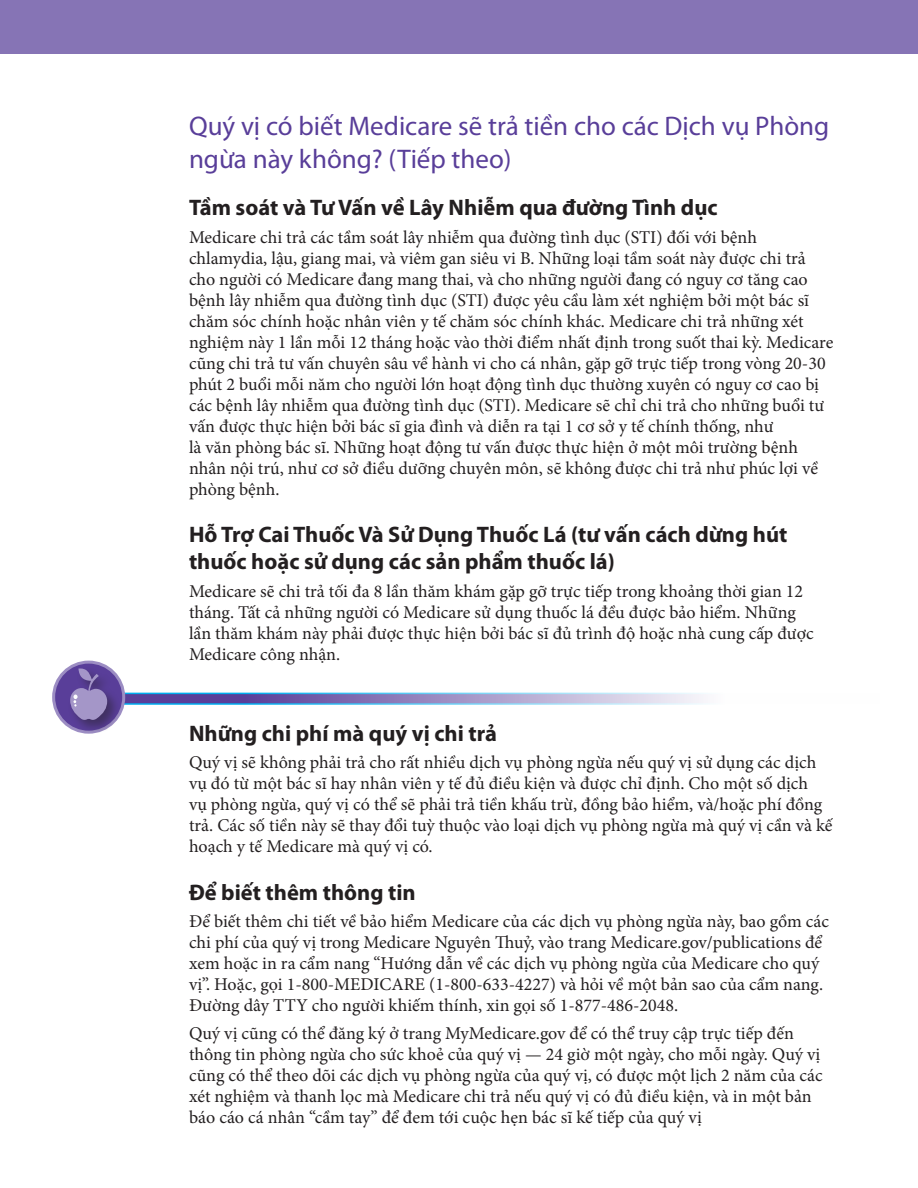
<style>
.page{position:relative;width:918px;height:1188px;background:#fff}
.page>*{position:absolute;margin:0;border:0;box-sizing:border-box;transform-origin:0 0}
.PS_Heading_2_cont{font:27px/32.4px "Myriad Pro";color:#593e99}
.PS_Heading_2{font:700 22.5px/27px "Myriad Pro";color:#231f20}
.PS_text{font:18px/21px "Minion Pro";color:#231f20}
</style>
<div class="page">
<div style="left:0;top:0;width:918px;height:54px;background:#8674b5"></div>
<svg style="left:124px;top:693px;width:584px;height:12px;background:#8d98cc"></svg>
<div style="left:54px;top:662px;width:70px;height:70px;background:#593e99;border-radius:50%"></div>
<div style="left:52px;top:661px;width:73px;height:73px;border:3px solid #9c8dc3;border-radius:50%"></div>
<div style="left:68px;top:667px;width:53px;height:66px;background:#231f20;opacity:.45"></div>
<svg style="left:70px;top:669px;width:37px;height:51px"></svg>
<h2 class="PS_Heading_2_cont" style="left:189px;top:110px;width:642px">Quý vị có biết Medicare sẽ trả tiền cho các Dịch vụ Phòng ngừa này không? (Tiếp theo)</h2>
<h2 class="PS_Heading_2" style="left:189px;top:193px;width:530px">Tầm soát và Tư Vấn về Lây Nhiễm qua đường Tình dục</h2>
<p class="PS_text" style="left:189px;top:227px;width:646px">Medicare chi trả các tầm soát lây nhiễm qua đường tình dục (STI) đối với bệnh chlamydia, lậu, giang mai, và viêm gan siêu vi B. Những loại tầm soát này được chi trả cho người có Medicare đang mang thai, và cho những người đang có nguy cơ tăng cao bệnh lây nhiễm qua đường tình dục (STI) được yêu cầu làm xét nghiệm bởi một bác sĩ chăm sóc chính hoặc nhân viên y tế chăm sóc chính khác. Medicare chi trả những xét nghiệm này 1 lần mỗi 12 tháng hoặc vào thời điểm nhất định trong suốt thai kỳ. Medicare cũng chi trả tư vấn chuyên sâu về hành vi cho cá nhân, gặp gỡ trực tiếp trong vòng 20-30 phút 2 buổi mỗi năm cho người lớn hoạt động tình dục thường xuyên có nguy cơ cao bị các bệnh lây nhiễm qua đường tình dục (STI). Medicare sẽ chỉ chi trả cho những buổi tư vấn được thực hiện bởi bác sĩ gia đình và diễn ra tại 1 cơ sở y tế chính thống, như<br>là văn phòng bác sĩ. Những hoạt động tư vấn được thực hiện ở một môi trường bệnh nhân nội trú, như cơ sở điều dưỡng chuyên môn, sẽ không được chi trả như phúc lợi về phòng bệnh.</p>
<h2 class="PS_Heading_2" style="left:189px;top:520px;width:600px">Hỗ Trợ Cai Thuốc Và Sử Dụng Thuốc Lá (tư vấn cách dừng hút thuốc hoặc sử dụng các sản phẩm thuốc lá)</h2>
<p class="PS_text" style="left:189px;top:581px;width:626px">Medicare sẽ chi trả tối đa 8 lần thăm khám gặp gỡ trực tiếp trong khoảng thời gian 12 tháng. Tất cả những người có Medicare sử dụng thuốc lá đều được bảo hiểm. Những lần thăm khám này phải được thực hiện bởi bác sĩ đủ trình độ hoặc nhà cung cấp được Medicare công nhận.</p>
<h2 class="PS_Heading_2" style="left:189px;top:719px;width:309px">Những chi phí mà quý vị chi trả</h2>
<p class="PS_text" style="left:189px;top:752px;width:645px">Quý vị sẽ không phải trả cho rất nhiều dịch vụ phòng ngừa nếu quý vị sử dụng các dịch vụ đó từ một bác sĩ hay nhân viên y tế đủ điều kiện và được chỉ định. Cho một số dịch<br>vụ phòng ngừa, quý vị có thể sẽ phải trả tiền khấu trừ, đồng bảo hiểm, và/hoặc phí đồng trả. Các số tiền này sẽ thay đổi tuỳ thuộc vào loại dịch vụ phòng ngừa mà quý vị cần và kế hoạch y tế Medicare mà quý vị có.</p>
<h2 class="PS_Heading_2" style="left:189px;top:878px;width:228px">Để biết thêm thông tin</h2>
<p class="PS_text" style="left:189px;top:911px;width:642px">Để biết thêm chi tiết về bảo hiểm Medicare của các dịch vụ phòng ngừa này, bao gồm các chi phí của quý vị trong Medicare Nguyên Thuỷ, vào trang Medicare.gov/publications để xem hoặc in ra cẩm nang “Hướng dẫn về các dịch vụ phòng ngừa của Medicare cho quý vị”. Hoặc, gọi 1-800-MEDICARE (1-800-633-4227) và hỏi về một bản sao của cẩm nang.<br>Đường dây TTY cho người khiếm thính, xin gọi số 1-877-486-2048.</p>
<p class="PS_text" style="left:189px;top:1023px;width:635px">Quý vị cũng có thể đăng ký ở trang MyMedicare.gov để có thể truy cập trực tiếp đến thông tin phòng ngừa cho sức khoẻ của quý vị — 24 giờ một ngày, cho mỗi ngày. Quý vị cũng có thể theo dõi các dịch vụ phòng ngừa của quý vị, có được một lịch 2 năm của các xét nghiệm và thanh lọc mà Medicare chi trả nếu quý vị có đủ điều kiện, và in một bản báo cáo cá nhân “cầm tay” để đem tới cuộc hẹn bác sĩ kế tiếp của quý vị</p>
</div>
